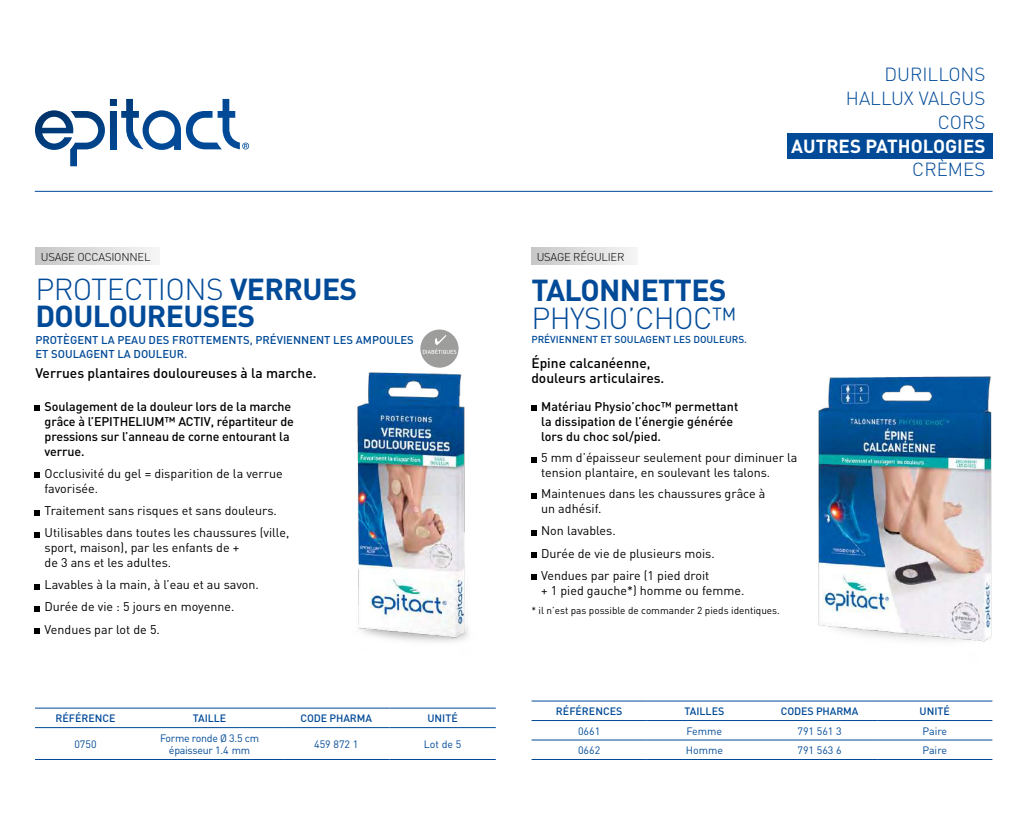
<style>
.page{position:relative;width:1028px;height:815px;background:#fff}
.page>*{position:absolute;margin:0;border:0;box-sizing:border-box;transform-origin:0 0}
.t1{font:700 30px/27.5px "DIN";letter-spacing:-.02em;color:#004a98}
.t2{font:300 30px "DIN";letter-spacing:-.02em;color:#004a98}
.t3{font:300 18.75px/23.8px "DIN";color:#004a98;text-align:right}
.t4{font:700 18.75px "DIN";color:#fff}
.t5{font:500 13.75px/15px "DIN";color:#000}
.t6{font:12.5px/22.1px "DIN";color:#000}
.t7{font:500 12.5px/15px "DIN";letter-spacing:-.01em;color:#000}
.t8{font:500 11.25px/13.8px "DIN";color:#004a98}
.t9{font:300 11.25px "DIN";letter-spacing:-.02em;color:#000}
.t10{font:500 10.62px "DIN";color:#004a98}
.t11{font:10.62px "DIN";color:#004a98}
.t12{font:10.62px/12.8px "DIN";letter-spacing:-.025em;color:#004a98;text-align:center}
.t13{font:10px "DIN";color:#000}
.t14{font:500 10px "DIN";color:#004a98}
.s1{font-weight:300}
</style>
<div class="page">
<svg style="left:35px;top:406px;width:5px;height:5px"></svg>
<svg style="left:35px;top:473px;width:5px;height:5px"></svg>
<svg style="left:35px;top:510px;width:5px;height:5px"></svg>
<svg style="left:35px;top:532px;width:5px;height:5px"></svg>
<svg style="left:35px;top:584px;width:5px;height:5px"></svg>
<svg style="left:35px;top:606px;width:5px;height:5px"></svg>
<svg style="left:35px;top:628px;width:5px;height:6px"></svg>
<div style="left:36px;top:247px;width:124px;height:18px;background:linear-gradient(to right,#c7c7c6,#f6f6f5)"></div>
<hr style="left:35px;top:708px;width:101px;height:1px;background:#004a98">
<hr style="left:136px;top:708px;width:147px;height:1px;background:#004a98">
<hr style="left:283px;top:708px;width:106px;height:1px;background:#004a98">
<hr style="left:389px;top:708px;width:107px;height:1px;background:#004a98">
<hr style="left:35px;top:727px;width:101px;height:1px;background:#004a98">
<hr style="left:136px;top:727px;width:147px;height:1px;background:#004a98">
<hr style="left:283px;top:727px;width:106px;height:1px;background:#004a98">
<hr style="left:389px;top:727px;width:107px;height:1px;background:#004a98">
<hr style="left:35px;top:759px;width:101px;height:1px;background:#004a98">
<hr style="left:136px;top:759px;width:147px;height:1px;background:#004a98">
<hr style="left:283px;top:759px;width:106px;height:1px;background:#004a98">
<hr style="left:389px;top:759px;width:107px;height:1px;background:#004a98">
<div style="left:420px;top:330px;width:38px;height:38px;background:#9d9d9c;border-radius:50%"></div>
<svg style="left:423px;top:333px;width:33px;height:21px"></svg>
<hr style="left:35px;top:191px;width:957px;height:1px;background:#004a98">
<div style="left:787px;top:133px;width:205px;height:25px;background:#004a98"></div>
<img style="left:356px;top:372px;width:115px;height:267px">
<hr style="left:531px;top:701px;width:116px;height:1px;background:#004a98">
<hr style="left:647px;top:701px;width:115px;height:1px;background:#004a98">
<hr style="left:762px;top:701px;width:115px;height:1px;background:#004a98">
<hr style="left:877px;top:701px;width:115px;height:1px;background:#004a98">
<hr style="left:531px;top:720px;width:116px;height:1px;background:#004a98">
<hr style="left:647px;top:720px;width:115px;height:1px;background:#004a98">
<hr style="left:762px;top:720px;width:115px;height:1px;background:#004a98">
<hr style="left:877px;top:720px;width:115px;height:1px;background:#004a98">
<hr style="left:531px;top:740px;width:116px;height:1px;background:#004a98">
<hr style="left:647px;top:740px;width:115px;height:1px;background:#004a98">
<hr style="left:762px;top:740px;width:115px;height:1px;background:#004a98">
<hr style="left:877px;top:740px;width:115px;height:1px;background:#004a98">
<hr style="left:531px;top:759px;width:116px;height:1px;background:#004a98">
<hr style="left:647px;top:759px;width:115px;height:1px;background:#004a98">
<hr style="left:762px;top:759px;width:115px;height:1px;background:#004a98">
<hr style="left:877px;top:759px;width:115px;height:1px;background:#004a98">
<svg style="left:531px;top:406px;width:5px;height:5px"></svg>
<svg style="left:531px;top:457px;width:5px;height:5px"></svg>
<svg style="left:531px;top:493px;width:5px;height:5px"></svg>
<svg style="left:531px;top:530px;width:5px;height:5px"></svg>
<svg style="left:531px;top:552px;width:5px;height:6px"></svg>
<svg style="left:531px;top:574px;width:5px;height:6px"></svg>
<div style="left:531px;top:247px;width:106px;height:18px;background:linear-gradient(to right,#c7c6c6,#f5f5f5)"></div>
<img style="left:818px;top:376px;width:174px;height:266px">
<svg style="left:35px;top:99px;width:214px;height:67px"></svg>
<p class="t9" style="left:41px;top:250px;width:111px">USAGE OCCASIONNEL</p>
<h1 class="t1" style="left:35px;top:274px;width:323px"><span class="s1">PROTECTIONS</span> VERRUES<br>DOULOUREUSES</h1>
<p class="t8" style="left:35px;top:333px;width:380px">PROTÈGENT LA PEAU DES FROTTEMENTS, PRÉVIENNENT LES AMPOULES<br>ET SOULAGENT LA DOULEUR.</p>
<p class="t5" style="left:35px;top:365px;width:283px">Verrues plantaires douloureuses à la marche.</p>
<p class="t7" style="left:45px;top:399px;width:251px">Soulagement de la douleur lors de la marche grâce à l’EPITHELIUM™ ACTIV, répartiteur de pressions sur l’anneau de corne entourant la verrue.</p>
<p class="t6" style="left:45px;top:466px;width:240px;line-height:15px">Occlusivité du gel = disparition de la verrue favorisée.</p>
<p class="t6" style="left:45px;top:499px;width:246px">Traitement sans risques et sans douleurs.<br>Utilisables dans toutes les chaussures (ville,</p>
<p class="t6" style="left:45px;top:540px;width:196px;line-height:15px">sport, maison), par les enfants de + de 3 ans et les adultes.</p>
<p class="t6" style="left:45px;top:574px;width:216px">Lavables à la main, à l’eau et au savon.<br>Durée de vie : 5 jours en moyenne.<br>Vendues par lot de 5.</p>
<p class="t10" style="left:55px;top:712px;width:62px">RÉFÉRENCE</p>
<p class="t10" style="left:193px;top:712px;width:35px">TAILLE</p>
<p class="t10" style="left:300px;top:712px;width:73px">CODE PHARMA</p>
<p class="t10" style="left:427px;top:712px;width:32px">UNITÉ</p>
<p class="t11" style="left:74px;top:737px;width:24px">0750</p>
<p class="t12" style="left:160px;top:731px;width:100px">Forme ronde Ø 3.5 cm épaisseur 1.4 mm</p>
<p class="t11" style="left:314px;top:737px;width:46px">459 872 1</p>
<p class="t11" style="left:424px;top:737px;width:39px">Lot de 5</p>
<p class="t9" style="left:536px;top:250px;width:89px">USAGE RÉGULIER</p>
<h1 class="t1" style="left:531px;top:275px;width:197px">TALONNETTES</h1>
<h1 class="t2" style="left:531px;top:299px;width:206px">PHYSIO’CHOC™</h1>
<p class="t14" style="left:531px;top:333px;width:217px">PRÉVIENNENT ET SOULAGENT LES DOULEURS.</p>
<p class="t5" style="left:531px;top:355px;width:135px">Épine calcanéenne, douleurs articulaires.</p>
<h2 class="t3" style="left:846px;top:63px;width:141px">DURILLONS<br>HALLUX VALGUS<br>CORS</h2>
<h2 class="t4" style="left:791px;top:134px;width:196px">AUTRES PATHOLOGIES</h2>
<h2 class="t3" style="left:912px;top:158px;width:75px">CRÈMES</h2>
<p class="t7" style="left:541px;top:399px;width:198px">Matériau Physio’choc™ permettant la dissipation de l’énergie générée lors du choc sol/pied.</p>
<p class="t6" style="left:541px;top:450px;width:258px;line-height:15px">5 mm d’épaisseur seulement pour diminuer la tension plantaire, en soulevant les talons.</p>
<p class="t6" style="left:541px;top:486px;width:226px;line-height:15px">Maintenues dans les chaussures grâce à un adhésif.</p>
<p class="t6" style="left:541px;top:520px;width:175px">Non lavables.<br>Durée de vie de plusieurs mois.<br>Vendues par paire (1 pied droit</p>
<p class="t6" style="left:541px;top:579px;width:205px">+ 1 pied gauche*) homme ou femme.</p>
<p class="t13" style="left:531px;top:604px;width:250px">* il n’est pas possible de commander 2 pieds identiques.</p>
<p class="t10" style="left:556px;top:705px;width:68px">RÉFÉRENCES</p>
<p class="t10" style="left:684px;top:705px;width:41px">TAILLES</p>
<p class="t10" style="left:780px;top:705px;width:79px">CODES PHARMA</p>
<p class="t10" style="left:919px;top:705px;width:32px">UNITÉ</p>
<p class="t11" style="left:578px;top:724px;width:24px">0661</p>
<p class="t11" style="left:686px;top:724px;width:37px">Femme</p>
<p class="t11" style="left:797px;top:724px;width:46px">791 561 3</p>
<p class="t11" style="left:922px;top:724px;width:26px">Paire</p>
<p class="t11" style="left:578px;top:744px;width:24px">0662</p>
<p class="t11" style="left:685px;top:744px;width:39px">Homme</p>
<p class="t11" style="left:797px;top:744px;width:46px">791 563 6</p>
<p class="t11" style="left:922px;top:744px;width:26px">Paire</p>
</div>
